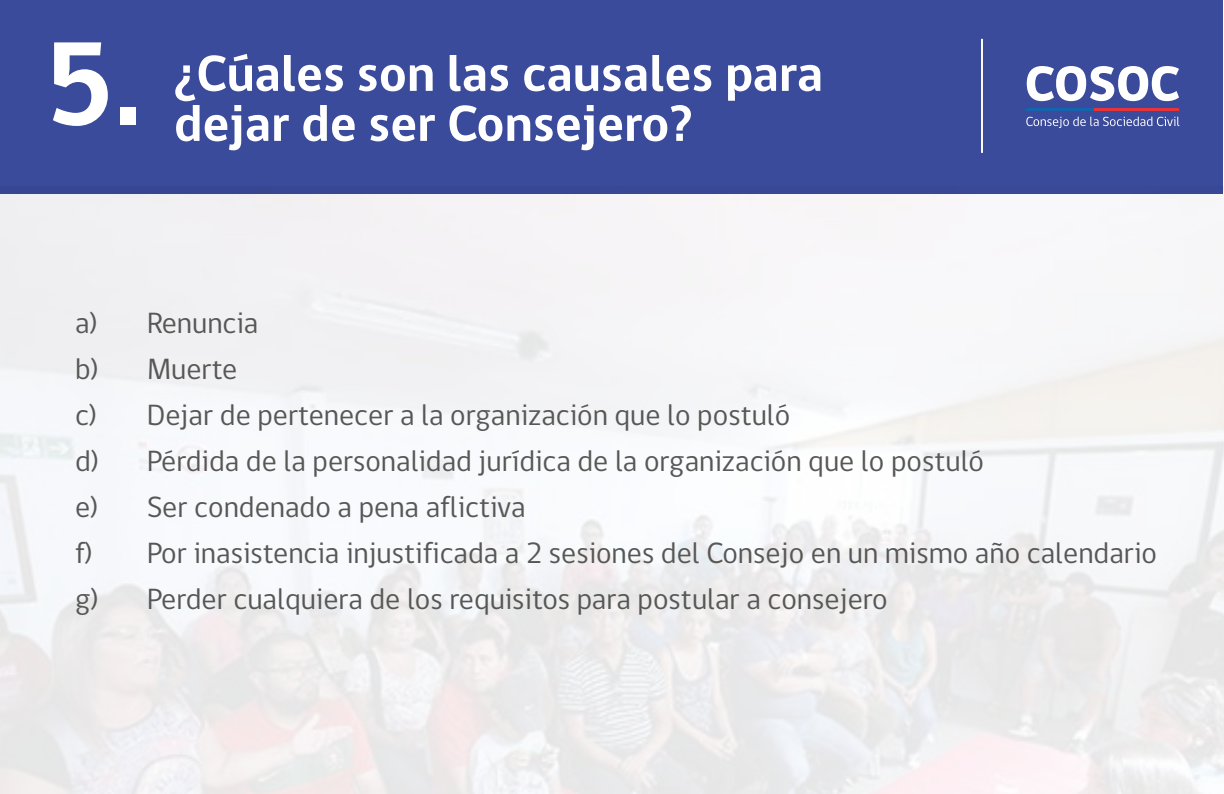
<style>
.page{position:relative;width:1224px;height:794px;background:#fff}
.page>*{position:absolute;margin:0;border:0;box-sizing:border-box;transform-origin:0 0}
.t1{font:700 121px "gob CL";color:#fff}
.t2{font:700 52px "gob CL";color:#fff}
.t3{font:30px/46px "gob CL";color:#575756}
</style>
<div class="page">
<div style="left:0;top:0;width:1223px;height:194px;background:#3b4b9b"></div>
<svg style="left:1027px;top:66px;width:152px;height:35px"></svg>
<svg style="left:1026px;top:117px;width:153px;height:11px"></svg>
<hr style="left:1027px;top:108px;width:67px;height:3px;background:#1465ad">
<hr style="left:1094px;top:108px;width:85px;height:3px;background:#e7343b">
<hr style="left:981px;top:39px;width:2px;height:114px;background:#fbfafa">
<h1 class="t1" style="left:46px;top:2px;width:97px">5.</h1>
<h2 class="t2" style="left:174px;top:38px;width:651px">¿Cúales son las causales para</h2>
<h2 class="t2" style="left:174px;top:88px;width:520px">dejar de ser Consejero?</h2>
<p class="t3" style="left:75px;top:300px;width:1083px">a) Renuncia<br>b) Muerte<br>c) Dejar de pertenecer a la organización que lo postuló<br>d) Pérdida de la personalidad jurídica de la organización que lo postuló<br>e) Ser condenado a pena aflictiva<br>f) Por inasistencia injustificada a 2 sesiones del Consejo en un mismo año calendario g) Perder cualquiera de los requisitos para postular a consejero</p>
</div>
